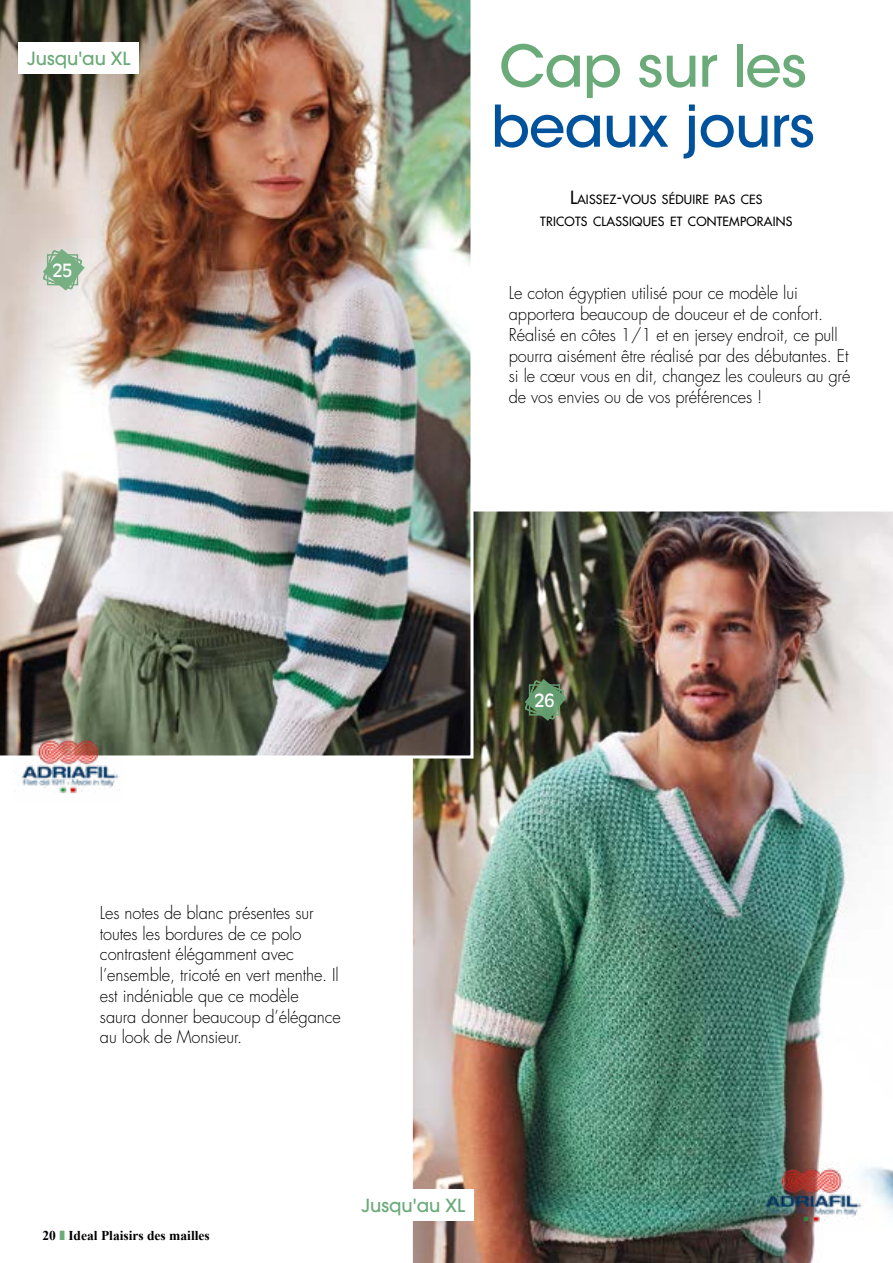
<style>
.page{position:relative;width:893px;height:1263px;background:#fff}
.page>*{position:absolute;margin:0;border:0;box-sizing:border-box;transform-origin:0 0}
.t1{font:57px "ITC Avant Garde MM 445 750";letter-spacing:-.015em;color:#00529c}
.t2{font:57px "ITC Avant Garde MM 445 750";letter-spacing:-.015em;color:#6baa79}
.t3{font:500 18px "Avant Garde";color:#6baa79}
.t4{font:18px "Antique Olive Std";color:#fff}
.t5{font:300 17.25px/20.7px "Futura";letter-spacing:-.005em;color:#000;scale:.95 1}
.t6{font:700 13.5px "Times New Roman";color:#000}
.t7{font:500 12.45px/22.5px "Futura Std";letter-spacing:.015em;color:#000;text-align:center}
.s1{font-size:17.7px}
</style>
<div class="page">
<img style="left:412px;top:511px;width:481px;height:752px">
<img style="left:0;top:0;width:473px;height:758px">
<svg style="left:43px;top:249px;width:42px;height:42px;background:#a1c1a4"></svg>
<svg style="left:525px;top:679px;width:42px;height:42px;background:#597b59"></svg>
<div style="left:19px;top:42px;width:120px;height:32px;background:#fff"></div>
<div style="left:353px;top:1189px;width:120px;height:31px;background:#fff"></div>
<img style="left:14px;top:732px;width:110px;height:62px">
<img style="left:757px;top:1161px;width:110px;height:69px">
<p class="t3" style="left:27px;top:47px;width:105px">Jusqu'au XL</p>
<p class="t4" style="left:53px;top:259px;width:22px">25</p>
<h1 class="t2" style="left:499px;top:33px;width:310px">Cap sur les</h1>
<h1 class="t1" style="left:491px;top:93px;width:326px">beaux jours</h1>
<p class="t7" style="left:540px;top:188px;width:254px"><span class="s1">L</span>AISSEZ<span class="s1">-</span>VOUS SÉDUIRE PAS CES<br>TRICOTS CLASSIQUES ET CONTEMPORAINS</p>
<p class="t5" style="left:509px;top:283px;width:361px">Le coton égyptien utilisé pour ce modèle lui apportera beaucoup de douceur et de confort.<br>Réalisé en côtes 1/1 et en jersey endroit, ce pull pourra aisément être réalisé par des débutantes. Et si le cœur vous en dit, changez les couleurs au gré de vos envies ou de vos préférences !</p>
<p class="t4" style="left:534px;top:689px;width:22px">26</p>
<p class="t5" style="left:100px;top:903px;width:255px">Les notes de blanc présentes sur toutes les bordures de ce polo contrastent élégamment avec l’ensemble, tricoté en vert menthe. Il est indéniable que ce modèle<br>saura donner beaucoup d’élégance au look de Monsieur.</p>
<p class="t6" style="left:43px;top:1226px;width:169px">20 Ideal Plaisirs des mailles</p>
<p class="t3" style="left:361px;top:1194px;width:105px">Jusqu'au XL</p>
</div>
